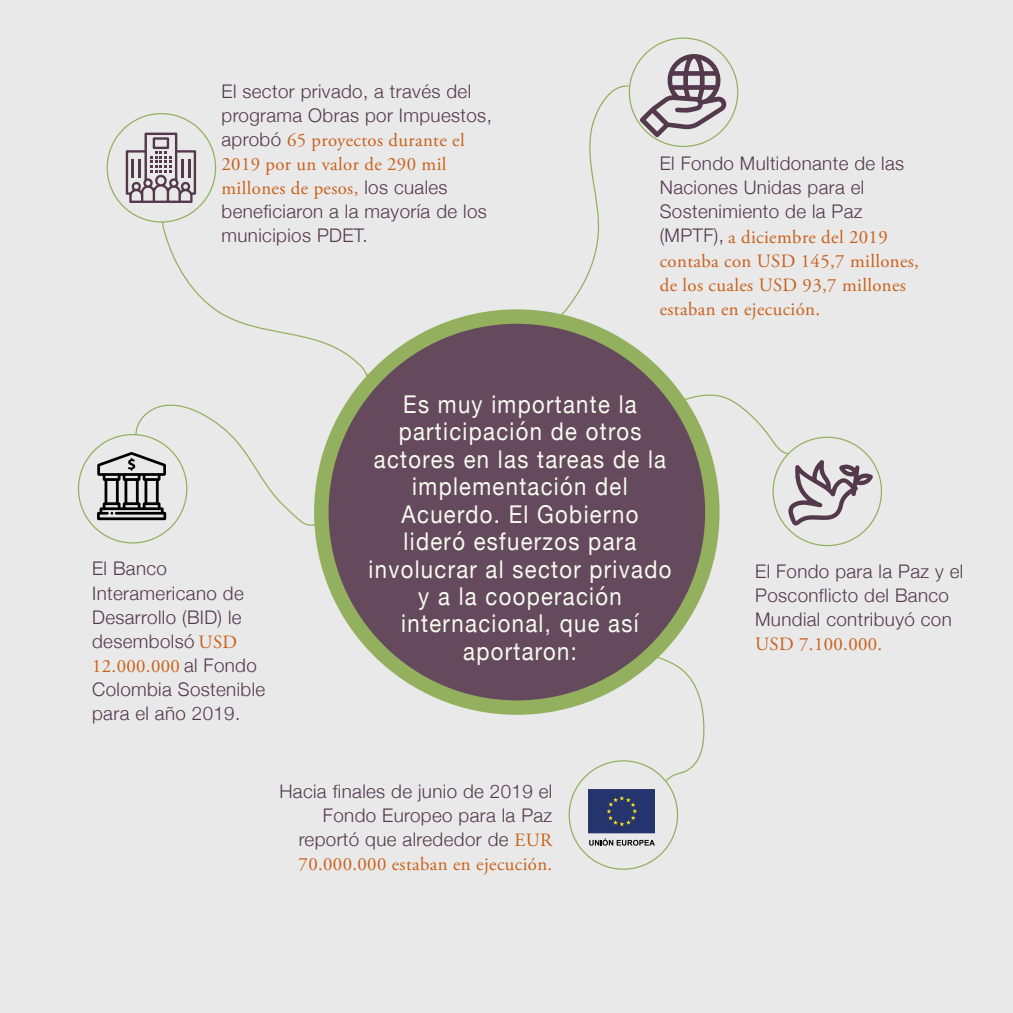
<style>
.page{position:relative;width:1013px;height:1013px;background:#fff}
.page>*{position:absolute;margin:0;border:0;box-sizing:border-box;transform-origin:0 0}
.t1{font:24.5px/27.4px "Helvetica Neue";letter-spacing:.06em;color:#f8faef;text-align:center;scale:.9 1}
.t2{font:300 18.75px/24.1px "Helvetica Neue";letter-spacing:.02em;color:#53394b}
.t3{font:18.75px/24.1px "Adobe Garamond Pro";letter-spacing:.02em;color:#c96019}
.s1{font-family:"Helvetica Neue";font-weight:300;color:#53394b}
.s2{font-family:"Adobe Garamond Pro";font-weight:400;color:#c96019}
</style>
<div class="page">
<div style="left:0;top:0;width:1012px;height:1012px;background:#e9e9e9"></div>
<div style="left:314px;top:309px;width:405px;height:405px;background:#93b05e;border-radius:50%"></div>
<div style="left:328px;top:324px;width:377px;height:376px;background:#654a5d;border-radius:50%"></div>
<svg style="left:126px;top:133px;width:70px;height:70px"></svg>
<svg style="left:639px;top:52px;width:88px;height:85px"></svg>
<img style="left:588px;top:789px;width:66px;height:44px">
<svg style="left:589px;top:838px;width:66px;height:7px"></svg>
<svg style="left:161px;top:221px;width:207px;height:157px"></svg>
<svg style="left:550px;top:84px;width:80px;height:236px"></svg>
<svg style="left:678px;top:393px;width:195px;height:133px"></svg>
<svg style="left:653px;top:655px;width:52px;height:127px"></svg>
<svg style="left:97px;top:404px;width:223px;height:122px"></svg>
<p class="t2" style="left:221px;top:78px;width:272px">El sector privado, a través del programa Obras por Impuestos,</p>
<p class="t3" style="left:221px;top:129px;width:245px"><span class="s1">aprobó</span> 65 proyectos durante el<br>2019 por un valor de 290 mil millones de pesos, <span class="s1">los cuales</span></p>
<p class="t2" style="left:221px;top:198px;width:267px">beneficiaron a la mayoría de los municipios PDET.</p>
<p class="t2" style="left:659px;top:150px;width:246px">El Fondo Multidonante de las<br>Naciones Unidas para el<br>Sostenimiento de la Paz</p>
<p class="t3" style="left:659px;top:225px;width:261px"><span class="s1">(MPTF),</span> a diciembre del 2019 contaba con USD 145,7 millones, de los cuales USD 93,7 millones estaban en ejecución.</p>
<p class="t2" style="left:92px;top:555px;width:153px">El Banco<br>Interamericano de<br>Desarrollo (BID) le desembolsó <span class="s2">USD</span></p>
<p class="t3" style="left:92px;top:654px;width:166px">12.000.000 <span class="s1">al Fondo</span></p>
<p class="t2" style="left:92px;top:675px;width:175px">Colombia Sostenible para el año 2019.</p>
<h1 class="t1" style="left:368px;top:392px;width:338px">Es muy importante la participación de otros actores en las tareas de la implementación del<br>Acuerdo. El Gobierno lideró esfuerzos para involucrar al sector privado y a la cooperación internacional, que así aportaron:</h1>
<p class="t2" style="left:279px;top:778px;width:274px;text-align:right">Hacia finales de junio de 2019 el<br>Fondo Europeo para la Paz reportó que alrededor de <span class="s2">EUR</span></p>
<p class="t3" style="left:298px;top:853px;width:255px">70.000.000 estaban en ejecución.</p>
<p class="t2" style="left:755px;top:557px;width:210px">El Fondo para la Paz y el<br>Posconflicto del Banco<br>Mundial contribuyó con</p>
<p class="t3" style="left:755px;top:632px;width:129px">USD 7.100.000.</p>
</div>
